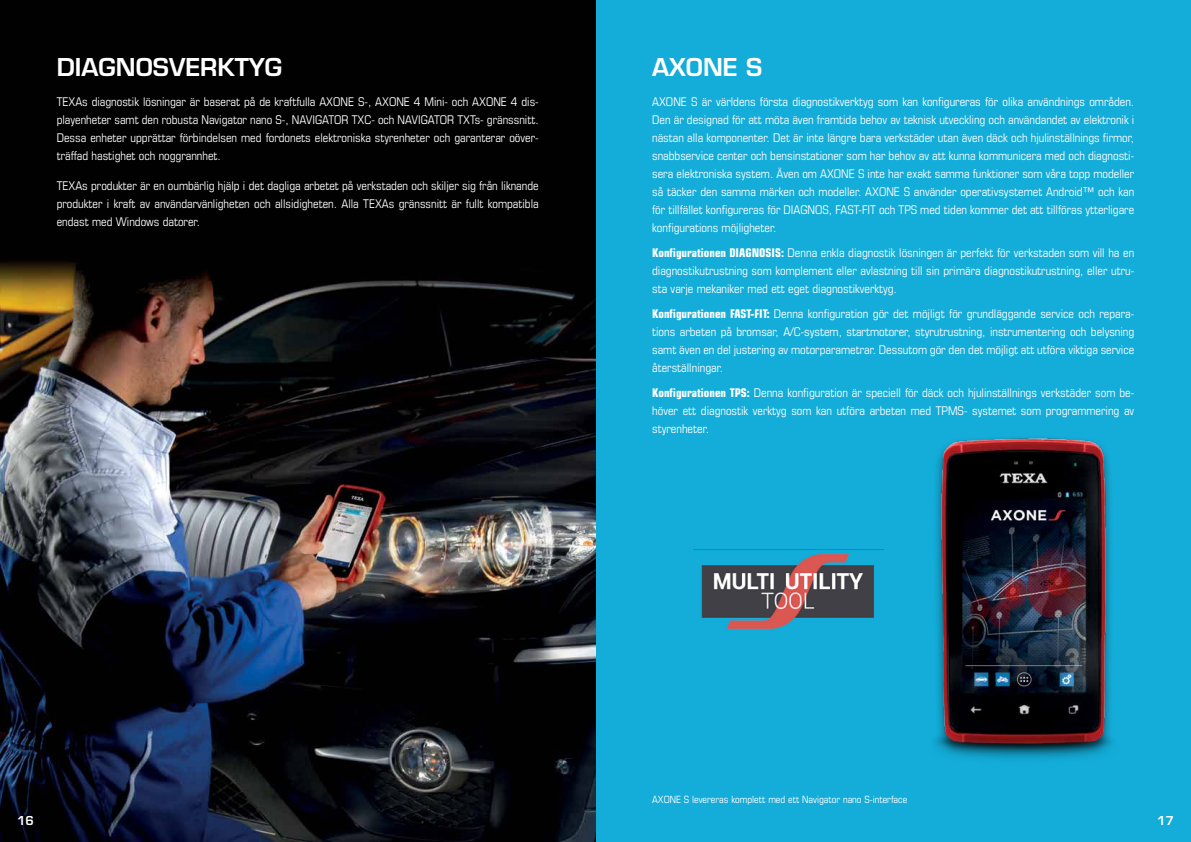
<style>
.page{position:relative;width:1191px;height:842px;background:#fff}
.page>*{position:absolute;margin:0;border:0;box-sizing:border-box;transform-origin:0 0}
.t1{font:600 24px "Eurostile";color:#fff}
.t2{font:condensed 12px/18px "Eurostile";color:#fff;text-align:justify}
.t3{font:600 12px "Eurostile";color:#fff}
.t4{font:condensed 10px "Eurostile";color:#fff}
.s1{font-weight:700}
</style>
<div class="page">
<div style="left:595px;top:0;width:596px;height:842px;background:#14acd8"></div>
<img style="left:0;top:0;width:595px;height:842px">
<img style="left:935px;top:438px;width:177px;height:321px">
<img style="left:693px;top:549px;width:190px;height:81px">
<h1 class="t1" style="left:57px;top:52px;width:227px">DIAGNOSVERKTYG</h1>
<p class="t2" style="left:57px;top:92px;width:483px">TEXAs diagnostik lösningar är baserat på de kraftfulla AXONE S-, AXONE 4 Mini- och AXONE 4 dis&shy;playenheter samt den robusta Navigator nano S-, NAVIGATOR TXC- och NAVIGATOR TXTs- gränssnitt.<br>Dessa enheter upprättar förbindelsen med fordonets elektroniska styrenheter och garanterar oöver&shy;träffad hastighet och noggrannhet.</p>
<p class="t2" style="left:57px;top:176px;width:483px">TEXAs produkter är en oumbärlig hjälp i det dagliga arbetet på verkstaden och skiljer sig från liknande produkter i kraft av användarvänligheten och allsidigheten. Alla TEXAs gränssnitt är fullt kompatibla endast med Windows datorer.</p>
<h1 class="t1" style="left:652px;top:52px;width:112px">AXONE S</h1>
<p class="t2" style="left:652px;top:92px;width:483px">AXONE S är världens första diagnostikverktyg som kan konfigureras för olika användnings områden.<br>Den är designad för att möta även framtida behov av teknisk utveckling och användandet av elektronik i nästan alla komponenter. Det är inte längre bara verkstäder utan även däck och hjulinställnings firmor, snabbservice center och bensinstationer som har behov av att kunna kommunicera med och diagnosti&shy;sera elektroniska system. Även om AXONE S inte har exakt samma funktioner som våra topp modeller så täcker den samma märken och modeller. AXONE S använder operativsystemet Android™ och kan för tillfället konfigureras för DIAGNOS, FAST-FIT och TPS med tiden kommer det att tillföras ytterligare konfigurations möjligheter.</p>
<p class="t2" style="left:652px;top:243px;width:483px"><span class="s1">Konfigurationen DIAGNOSIS:</span> Denna enkla diagnostik lösningen är perfekt för verkstaden som vill ha en diagnostikutrustning som komplement eller avlastning till sin primära diagnostikutrustning, eller utru&shy;sta varje mekaniker med ett eget diagnostikverktyg.</p>
<p class="t2" style="left:652px;top:304px;width:483px"><span class="s1">Konfigurationen FAST-FIT:</span> Denna konfiguration gör det möjligt för grundläggande service och repara&shy;tions arbeten på bromsar, A/C-system, startmotorer, styrutrustning, instrumentering och belysning samt även en del justering av motorparametrar. Dessutom gör den det möjligt att utföra viktiga service återställningar.</p>
<p class="t2" style="left:652px;top:383px;width:483px"><span class="s1">Konfigurationen TPS:</span> Denna konfiguration är speciell för däck och hjulinställnings verkstäder som be&shy;höver ett diagnostik verktyg som kan utföra arbeten med TPMS- systemet som programmering av styrenheter.</p>
<p class="t4" style="left:652px;top:793px;width:256px">AXONE S levereras komplett med ett Navigator nano S-interface</p>
<p class="t3" style="left:17px;top:813px;width:18px">16</p>
<p class="t3" style="left:1157px;top:813px;width:18px">17</p>
</div>
